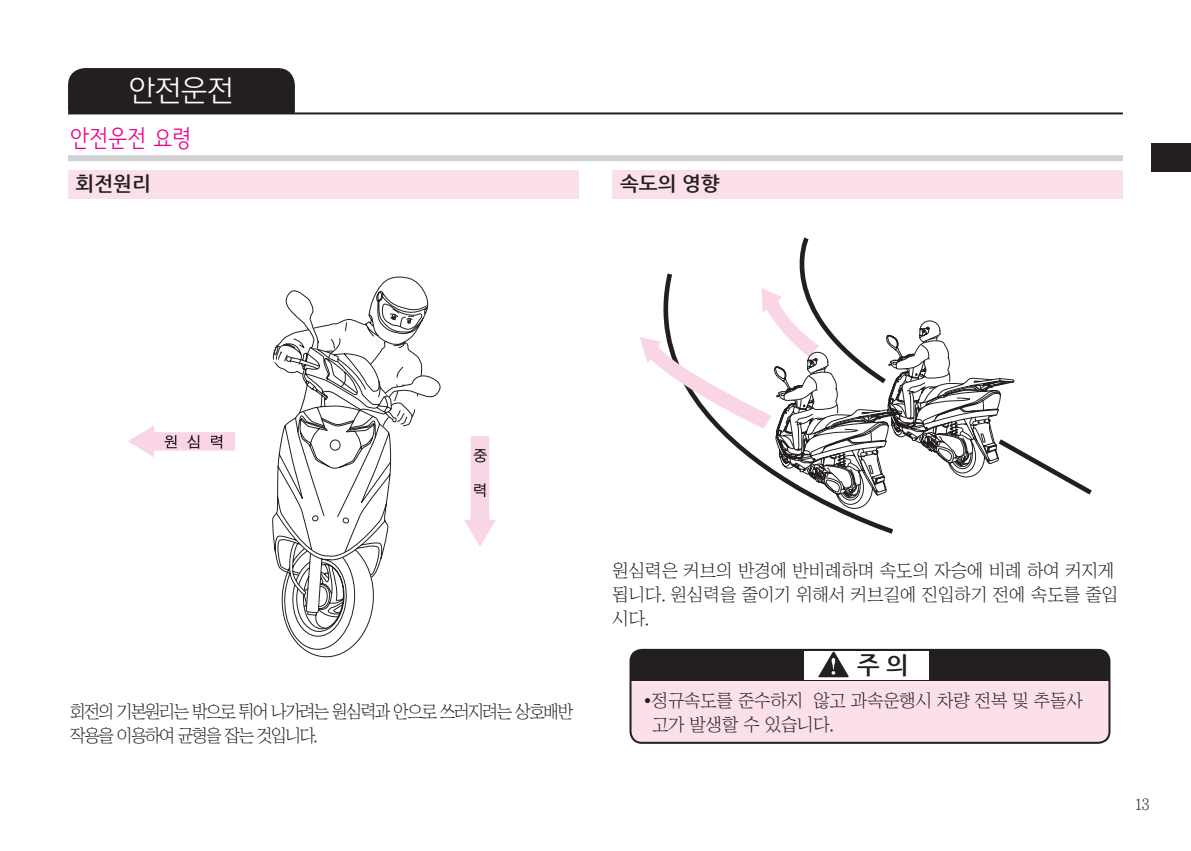
<style>
.page{position:relative;width:1191px;height:851px;background:#fff}
.page>*{position:absolute;margin:0;border:0;box-sizing:border-box;transform-origin:0 0}
.정규{font:300 30px "Ko Pub Dotum";color:#fff}
.정규-2{font:24px "Se N CL";color:#ed028c}
.정규-3{font:700 24px "Nanum Gothic";color:#231f20}
.정규-4{font:700 20px "Nanum Gothic";color:#231f20}
.중고9_5{font:18px/24px "Chosunilbo NM";color:#231f20}
.중고9_5-2{font:18px/24px "Chosunilbo NM";letter-spacing:-.075em;color:#231f20;scale:.95 1}
.정규-5{font:18px/24px "Chosunilbo NM";letter-spacing:-.01em;color:#231f20}
.정규-6{font:16px "Chosunilbo NM";color:#231f20;scale:.95 1}
</style>
<div class="page">
<div style="left:1151px;top:143px;width:40px;height:29px;background:#231f20"></div>
<div style="left:68px;top:68px;width:227px;height:58px;background:#231f20;border-radius:17px"></div>
<div style="left:57px;top:113px;width:243px;height:29px;background:#fff"></div>
<hr style="left:68px;top:112px;width:1055px;height:2px;background:#231f20">
<div style="left:68px;top:155px;width:1055px;height:6px;background:#d1d2d4"></div>
<div style="left:68px;top:170px;width:510px;height:28px;background:#fbdfeb"></div>
<div style="left:612px;top:170px;width:511px;height:28px;background:#fbdfeb"></div>
<svg style="left:128px;top:425px;width:107px;height:32px"></svg>
<svg style="left:464px;top:436px;width:32px;height:110px"></svg>
<svg style="left:272px;top:277px;width:169px;height:380px"></svg>
<svg style="left:665px;top:237px;width:426px;height:296px"></svg>
<svg style="left:640px;top:288px;width:374px;height:220px"></svg>
<div style="left:630px;top:649px;width:479px;height:93px;background:#fbdfeb;border-radius:11px"></div>
<div style="left:630px;top:649px;width:479px;height:31px;background:#231f20"></div>
<div style="left:629px;top:648px;width:481px;height:95px;border:2px solid #231f20;border-radius:11px"></div>
<div style="left:804px;top:651px;width:125px;height:28px;background:#fff"></div>
<svg style="left:817px;top:650px;width:32px;height:27px"></svg>
<p class="정규" style="left:129px;top:76px;width:106px">안전운전</p>
<p class="정규-2" style="left:70px;top:127px;width:122px">안전운전 요령</p>
<p class="정규-4" style="left:76px;top:174px;width:77px">회전원리</p>
<p class="정규-4" style="left:620px;top:174px;width:101px">속도의 영향</p>
<p class="중고9_5-2" style="left:70px;top:699px;width:531px">회전의 기본원리는 밖으로 튀어 나가려는 원심력과 안으로 쓰러지려는 상호배반 작용을 이용하여 균형을 잡는 것입니다.</p>
<p class="중고9_5" style="left:612px;top:558px;width:507px">원심력은 커브의 반경에 반비례하며 속도의 자승에 비례 하여 커지게 됩니다. 원심력을 줄이기 위해서 커브길에 진입하기 전에 속도를 줄입 시다.</p>
<p class="정규-3" style="left:857px;top:653px;width:53px">주 의</p>
<p class="정규-5" style="left:652px;top:688px;width:432px;text-indent:-9px">•정규속도를 준수하지 않고 과속운행시 차량 전복 및 추돌사 고가 발생할 수 있습니다.</p>
<p class="정규-6" style="left:1134px;top:796px;width:17px">13</p>
</div>
